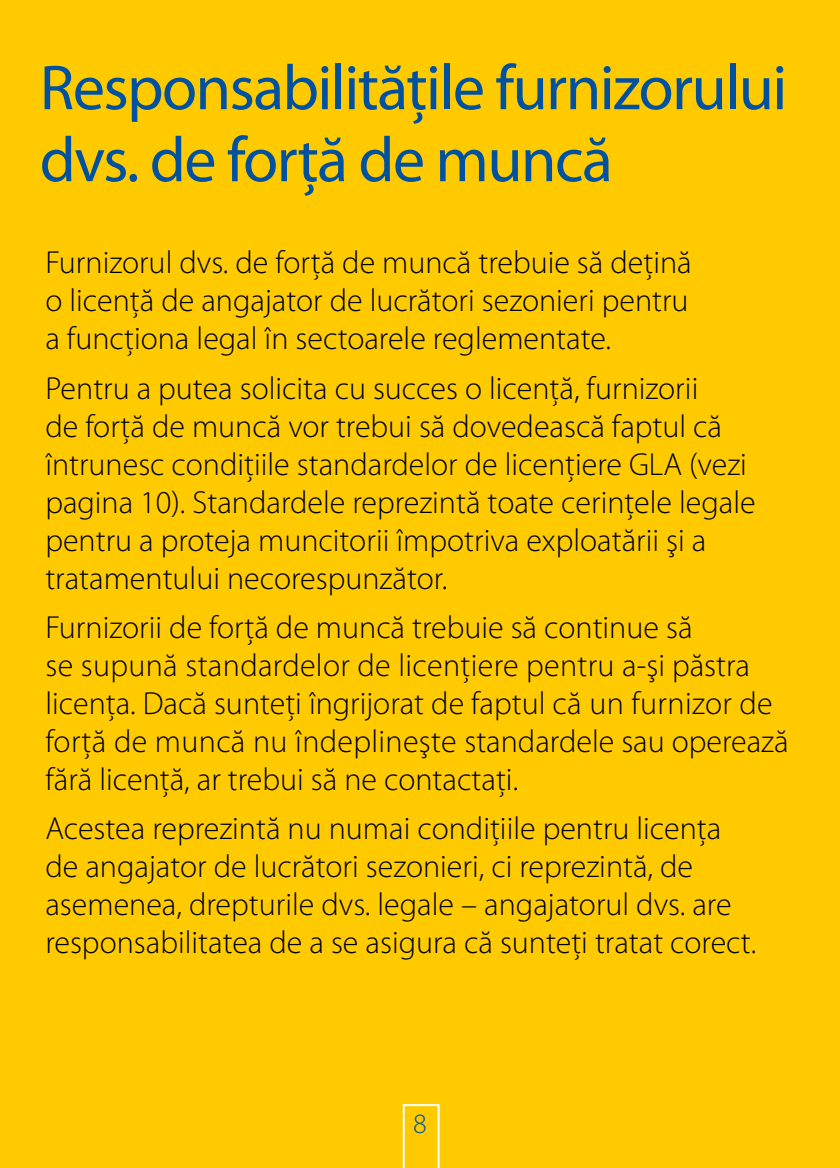
<style>
.page{position:relative;width:840px;height:1168px;background:#fff}
.page>*{position:absolute;margin:0;border:0;box-sizing:border-box;transform-origin:0 0}
.t1{font:64px/72px "Myriad Pro";letter-spacing:-.025em;color:#0051a0}
.t2{font:300 32px/38px "Myriad Pro";color:#000}
.t3{font:300 28px "Myriad Pro";color:#0051a0}
</style>
<div class="page">
<div style="left:0;top:0;width:839px;height:1168px;background:#ffcb00"></div>
<svg style="left:402px;top:1104px;width:37px;height:64px"></svg>
<h1 class="t1" style="left:40px;top:51px;width:748px">Responsabilităţile furnizorului dvs. de forţă de muncă</h1>
<p class="t2" style="left:45px;top:243px;width:647px;text-align:justify">Furnizorul dvs. de forţă de muncă trebuie să deţină o licenţă de angajator de lucrători sezonieri pentru a funcţiona legal în sectoarele reglementate.</p>
<p class="t2" style="left:45px;top:369px;width:711px">Pentru a putea solicita cu succes o licenţă, furnizorii<br>de forţă de muncă vor trebui să dovedească faptul că întrunesc condiţiile standardelor de licenţiere GLA (vezi pagina 10). Standardele reprezintă toate cerinţele legale pentru a proteja muncitorii împotriva exploatării şi a tratamentului necorespunzător.</p>
<p class="t2" style="left:45px;top:608px;width:744px">Furnizorii de forţă de muncă trebuie să continue să<br>se supună standardelor de licenţiere pentru a-şi păstra licenţa. Dacă sunteţi îngrijorat de faptul că un furnizor de forţă de muncă nu îndeplineşte standardele sau operează fără licenţă, ar trebui să ne contactaţi.</p>
<p class="t2" style="left:45px;top:809px;width:712px">Acestea reprezintă nu numai condiţiile pentru licenţa de angajator de lucrători sezonieri, ci reprezintă, de asemenea, drepturile dvs. legale – angajatorul dvs. are responsabilitatea de a se asigura că sunteţi tratat corect.</p>
<p class="t3" style="left:413px;top:1106px;width:15px">8</p>
</div>
